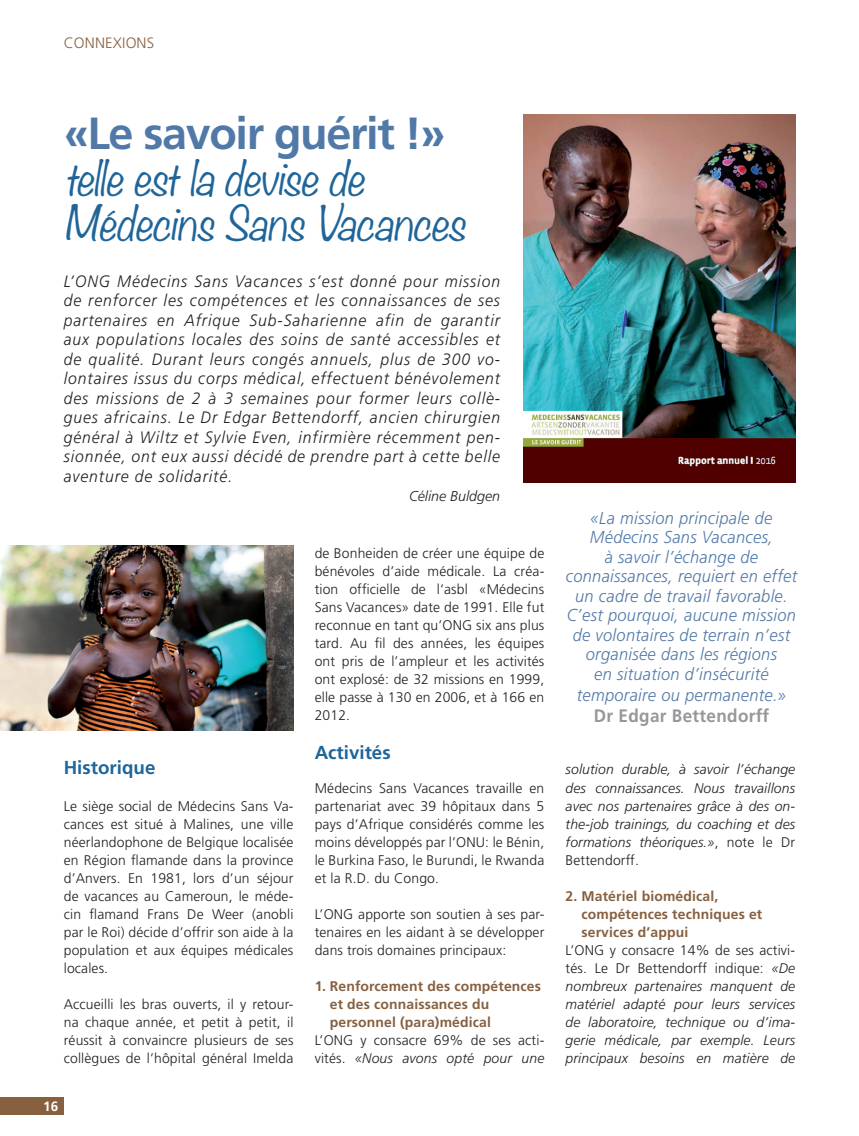
<style>
.page{position:relative;width:859px;height:1136px;background:#fff}
.page>*{position:absolute;margin:0;border:0;box-sizing:border-box;transform-origin:0 0}
.t1{font:700 45px "Frutiger";letter-spacing:-.03em;color:#5179a8}
.t2{font:italic 300 42px "Noteworthy";color:#1f659a}
.t3{font:700 18.75px "Frutiger";color:#1f659a}
.t4{font:700 18px "Frutiger";letter-spacing:.02em;color:#95979a;scale:.95 1}
.t5{font:italic 300 17.25px/19.6px "Frutiger";letter-spacing:.02em;color:#5179a8;text-align:center;scale:.95 1}
.t6{font:italic 300 16.5px/19.5px "Frutiger";letter-spacing:.06em;color:#231f20;text-align:justify;scale:.95 1}
.t7{font:300 15px "Frutiger";letter-spacing:.01em;color:#876040}
.t8{font:italic 300 14.25px "Frutiger";color:#231f20}
.t9{font:300 13.95px/18px "Frutiger";letter-spacing:.01em;color:#231f20;text-align:justify}
.t10{font:italic 300 13.95px/18px "Frutiger";letter-spacing:.01em;color:#231f20;text-align:justify}
.t11{font:700 13.95px/18px "Frutiger";letter-spacing:.01em;color:#876040}
.t12{font:700 13.5px "Frutiger";color:#fff}
.s1{font-style:italic}
.s2{font-style:normal}
</style>
<div class="page">
<div style="left:0;top:1097px;width:64px;height:17px;background:#876040"></div>
<img style="left:0;top:545px;width:293px;height:185px">
<img style="left:523px;top:115px;width:272px;height:367px">
<p class="t7" style="left:64px;top:34px;width:92px">CONNEXIONS</p>
<p class="t1" style="left:64px;top:106px;width:384px">«Le savoir guérit !»</p>
<p class="t2" style="left:64px;top:142px;width:313px">telleestladevisede</p>
<p class="t2" style="left:64px;top:187px;width:415px">MédecinsSansVacances</p>
<p class="t6" style="left:64px;top:271px;width:461px">L’ONG Médecins Sans Vacances s’est donné pour mission de renforcer les compétences et les connaissances de ses partenaires en Afrique Sub-Saharienne afin de garantir aux populations locales des soins de santé accessibles et de qualité. Durant leurs congés annuels, plus de 300 vo&shy;lontaires issus du corps médical, effectuent bénévolement des missions de 2 à 3 semaines pour former leurs collè&shy;gues africains. Le Dr Edgar Bettendorff, ancien chirurgien général à Wiltz et Sylvie Even, infirmière récemment pen&shy;sionnée, ont eux aussi décidé de prendre part à cette belle aventure de solidarité.</p>
<p class="t8" style="left:409px;top:488px;width:93px">Céline Buldgen</p>
<p class="t3" style="left:64px;top:756px;width:93px">Historique</p>
<p class="t9" style="left:64px;top:796px;width:231px">Le siège social de Médecins Sans Va&shy;cances est situé à Malines, une ville néerlandophone de Belgique localisée en Région flamande dans la province d’Anvers. En 1981, lors d’un séjour de vacances au Cameroun, le méde&shy;cin flamand Frans De Weer (anobli par le Roi) décide d’offrir son aide à la population et aux équipes médicales locales.</p>
<p class="t9" style="left:64px;top:994px;width:231px">Accueilli les bras ouverts, il y retour&shy;na chaque année, et petit à petit, il réussit à convaincre plusieurs de ses collègues de l’hôpital général Imelda</p>
<p class="t12" style="left:43px;top:1098px;width:17px">16</p>
<p class="t9" style="left:315px;top:544px;width:231px">de Bonheiden de créer une équipe de bénévoles d’aide médicale. La créa&shy;tion officielle de l‘asbl «Médecins Sans Vacances» date de 1991. Elle fut reconnue en tant qu’ONG six ans plus tard. Au fil des années, les équipes ont pris de l’ampleur et les activités ont explosé: de 32 missions en 1999, elle passe à 130 en 2006, et à 166 en 2012.</p>
<p class="t3" style="left:315px;top:741px;width:78px">Activités</p>
<p class="t9" style="left:315px;top:778px;width:231px">Médecins Sans Vacances travaille en partenariat avec 39 hôpitaux dans 5 pays d’Afrique considérés comme les moins développés par l’ONU: le Bénin, le Burkina Faso, le Burundi, le Rwanda et la R.D. du Congo.</p>
<p class="t9" style="left:315px;top:904px;width:231px">L’ONG apporte son soutien à ses par&shy;tenaires en les aidant à se développer dans trois domaines principaux:</p>
<p class="t11" style="left:330px;top:976px;width:213px;text-indent:-15px">1. Renforcement des compétences et des connaissances du personnel (para)médical</p>
<p class="t9" style="left:315px;top:1030px;width:231px">L’ONG y consacre 69% de ses acti&shy;vités. <span class="s1">«Nous avons opté pour une</span></p>
<p class="t5" style="left:566px;top:508px;width:245px">«La mission principale de<br>Médecins Sans Vacances,<br>à savoir l’échange de connaissances, requiert en effet un cadre de travail favorable.<br>C’est pourquoi, aucune mission de volontaires de terrain n’est organisée dans les régions<br>en situation d’insécurité temporaire ou permanente.»</p>
<p class="t4" style="left:594px;top:704px;width:186px">Dr Edgar Bettendorff</p>
<p class="t10" style="left:566px;top:760px;width:231px">solution durable, à savoir l’échange des connaissances. Nous travaillons avec nos partenaires grâce à des on&shy;the-job trainings, du coaching et des formations théoriques.»<span class="s2">, note le Dr Bettendorff.</span></p>
<p class="t11" style="left:581px;top:886px;width:182px;text-indent:-16px">2. Matériel biomédical, compétences techniques et services d’appui</p>
<p class="t10" style="left:566px;top:940px;width:231px"><span class="s2">L’ONG y consacre 14% de ses activi&shy;tés. Le Dr Bettendorff indique:</span> «De nombreux partenaires manquent de matériel adapté pour leurs services de laboratoire, technique ou d’ima&shy;gerie médicale, par exemple. Leurs principaux besoins en matière de</p>
</div>
